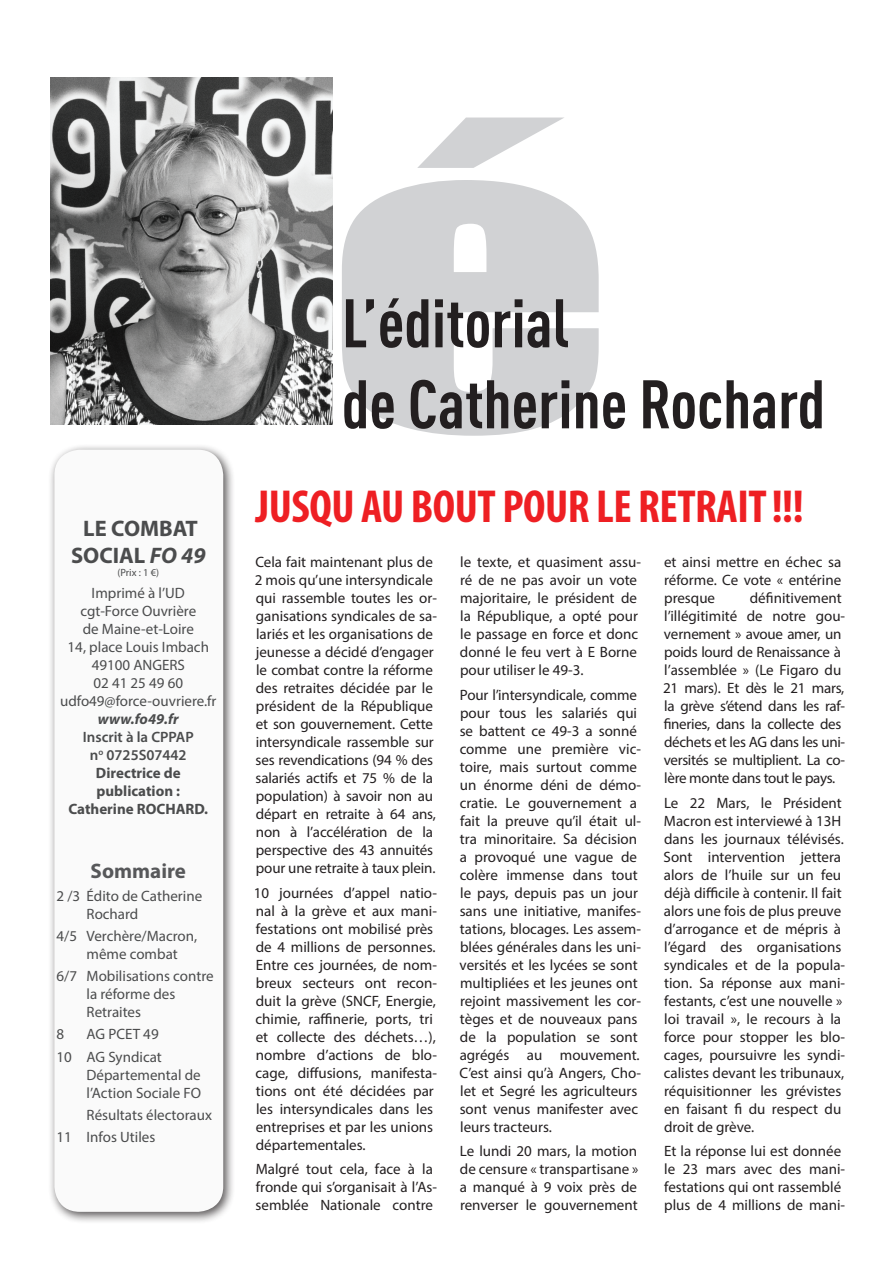
<style>
.page{position:relative;width:893px;height:1263px;background:#fff}
.page>*{position:absolute;margin:0;border:0;box-sizing:border-box;transform-origin:0 0}
.t1{font:700 condensed 67.5px/81px "DIN Pro";color:#231f20}
.t2{font:700 condensed 46.5px "Myriad Pro";letter-spacing:-.01em;color:#ee1f23}
.t3{font:700 22.5px/27px "Myriad Pro";color:#4b4c4d;text-align:center}
.t4{font:700 21px "Myriad Pro";color:#57585a}
.t5{font:15px/18px "Myriad Pro";color:#231f20}
.t6{font:15px/18px "Myriad Pro";color:#4b4c4d}
.t7{font:15px/18px "Myriad Pro";letter-spacing:-.02em;color:#231f20}
.t8{font:700 15px/18px "Myriad Pro";color:#4b4c4d;text-align:center}
.t9{font:italic 700 15px "Myriad Pro";color:#4b4c4d}
.t10{font:10.5px "Myriad Pro";color:#4b4c4d}
.s1{font-style:italic}
.s2{font-weight:600}
</style>
<div class="page">
<svg style="left:342px;top:118px;width:257px;height:318px;fill:#d1d2d4"></svg>
<img style="left:51px;top:78px;width:281px;height:346px">
<div style="left:48px;top:444px;width:188px;height:780px;background:#231f20;opacity:.75"></div>
<div style="left:54px;top:450px;width:169px;height:762px;background:#fafafa;border-radius:26px"></div>
<h3 class="t3" style="left:71px;top:514px;width:136px">LE COMBAT<br>SOCIAL <span class="s1">FO 49</span></h3>
<p class="t10" style="left:117px;top:566px;width:43px">(Prix : 1 €)</p>
<p class="t6" style="left:60px;top:584px;width:158px;text-align:center">Imprimé à l’UD<br>cgt-Force Ouvrière<br>de Maine-et-Loire<br>14, place Louis Imbach<br>49100 ANGERS<br>02 41 25 49 60 udfo49@force-ouvriere.fr</p>
<p class="t9" style="left:98px;top:709px;width:82px">www.fo49.fr</p>
<p class="t8" style="left:68px;top:727px;width:141px"><span class="s2">Inscrit à la CPPAP<br>n</span><sup>o</sup> <span class="s2">0725S07442<br></span>Directrice de publication :<br>Catherine ROCHARD.</p>
<h3 class="t4" style="left:91px;top:858px;width:97px">Sommaire</h3>
<p class="t6" style="left:87px;top:886px;width:117px;text-indent:-30px">2 /3 Édito de Catherine<br>Rochard</p>
<p class="t6" style="left:87px;top:927px;width:112px;text-indent:-30px">4/5 Verchère/Macron, même combat</p>
<p class="t6" style="left:87px;top:967px;width:129px;text-indent:-30px">6/7 Mobilisations contre la réforme des<br>Retraites</p>
<p class="t6" style="left:57px;top:1025px;width:9px">8</p>
<p class="t6" style="left:57px;top:1023px;width:107px;line-height:22.2px;text-align:right">AG PCET 49<br>10 AG Syndicat</p>
<p class="t6" style="left:87px;top:1065px;width:116px">Départemental de l’Action Sociale FO</p>
<p class="t6" style="left:57px;top:1103px;width:157px;line-height:22.2px;text-indent:30px">Résultats électoraux<br>11 Infos Utiles</p>
<h1 class="t1" style="left:342px;top:277px;width:485px">L’éditorial<br>de Catherine Rochard</h1>
<h2 class="t2" style="left:256px;top:477px;width:550px">JUSQU AU BOUT POUR LE RETRAIT!!!</h2>
<p class="t5" style="left:255px;top:553px;width:184px">Cela fait maintenant plus de<br>2 mois qu’une intersyndicale qui rassemble toutes les or&shy;ganisations syndicales de sa&shy;lariés et les organisations de jeunesse a décidé d’engager le combat contre la réforme des retraites décidée par le président de la République et son gouvernement. Cette intersyndicale rassemble sur ses revendications (94 % des salariés actifs et 75 % de la population) à savoir non au départ en retraite à 64 ans, non à l’accélération de la perspective des 43 annuités pour une retraite à taux plein.</p>
<p class="t5" style="left:254px;top:883px;width:185px">10 journées d’appel natio&shy;nal à la grève et aux mani&shy;festations ont mobilisé près de 4 millions de personnes.<br>Entre ces journées, de nom&shy;breux secteurs ont recon&shy;duit la grève (SNCF, Energie, chimie, raffinerie, ports, tri et collecte des déchets…), nombre d’actions de blo&shy;cage, diffusions, manifesta&shy;tions ont été décidées par les intersyndicales dans les entreprises et par les unions départementales.</p>
<p class="t5" style="left:256px;top:1160px;width:183px">Malgré tout cela, face à la fronde qui s’organisait à l’As&shy;semblée Nationale contre</p>
<p class="t5" style="left:460px;top:553px;width:183px">le texte, et quasiment assu&shy;ré de ne pas avoir un vote majoritaire, le président de la République, a opté pour le passage en force et donc donné le feu vert à E Borne pour utiliser le 49-3.</p>
<p class="t5" style="left:459px;top:685px;width:183px">Pour l’intersyndicale, comme pour tous les salariés qui se battent ce 49-3 a sonné comme une première vic&shy;toire, mais surtout comme un énorme déni de démo&shy;cratie. Le gouvernement a fait la preuve qu’il était ul&shy;tra minoritaire. Sa décision a provoqué une vague de colère immense dans tout le pays, depuis pas un jour sans une initiative, manifes&shy;tations, blocages. Les assem&shy;blées générales dans les uni&shy;versités et les lycées se sont multipliées et les jeunes ont rejoint massivement les cor&shy;tèges et de nouveaux pans de la population se sont agrégés au mouvement.<br>C’est ainsi qu’à Angers, Cho&shy;let et Segré les agriculteurs sont venus manifester avec leurs tracteurs.</p>
<p class="t5" style="left:460px;top:1142px;width:180px;text-align:justify">Le lundi 20 mars, la motion de censure « transpartisane » a manqué à 9 voix près de renverser le gouvernement</p>
<p class="t5" style="left:664px;top:553px;width:179px;text-align:justify">et ainsi mettre en échec sa réforme. Ce vote « entérine presque</p>
<p class="t7" style="left:663px;top:589px;width:184px;text-indent:87px">définitivement l’illégitimité de notre gou&shy;vernement » avoue amer, un poids lourd de Renaissance à l’assemblée » (Le Figaro du<br>21 mars). Et dès le 21 mars, la grève s’étend dans les raf&shy;fineries, dans la collecte des déchets et les AG dans les uni&shy;versités se multiplient. La co&shy;lère monte dans tout le pays.</p>
<p class="t5" style="left:663px;top:793px;width:183px">Le 22 Mars, le Président<br>Macron est interviewé à 13H dans les journaux télévisés.<br>Sont intervention jettera alors de l’huile sur un feu déjà difficile à contenir. Il fait alors une fois de plus preuve d’arrogance et de mépris à l’égard des organisations syndicales et de la popula&shy;tion. Sa réponse aux mani&shy;festants, c’est une nouvelle » loi travail », le recours à la force pour stopper les blo&shy;cages, poursuivre les syndi&shy;calistes devant les tribunaux, réquisitionner les grévistes en faisant fi du respect du droit de grève.</p>
<p class="t5" style="left:664px;top:1142px;width:183px">Et la réponse lui est donnée le 23 mars avec des mani&shy;festations qui ont rassemblé plus de 4 millions de mani-</p>
</div>
